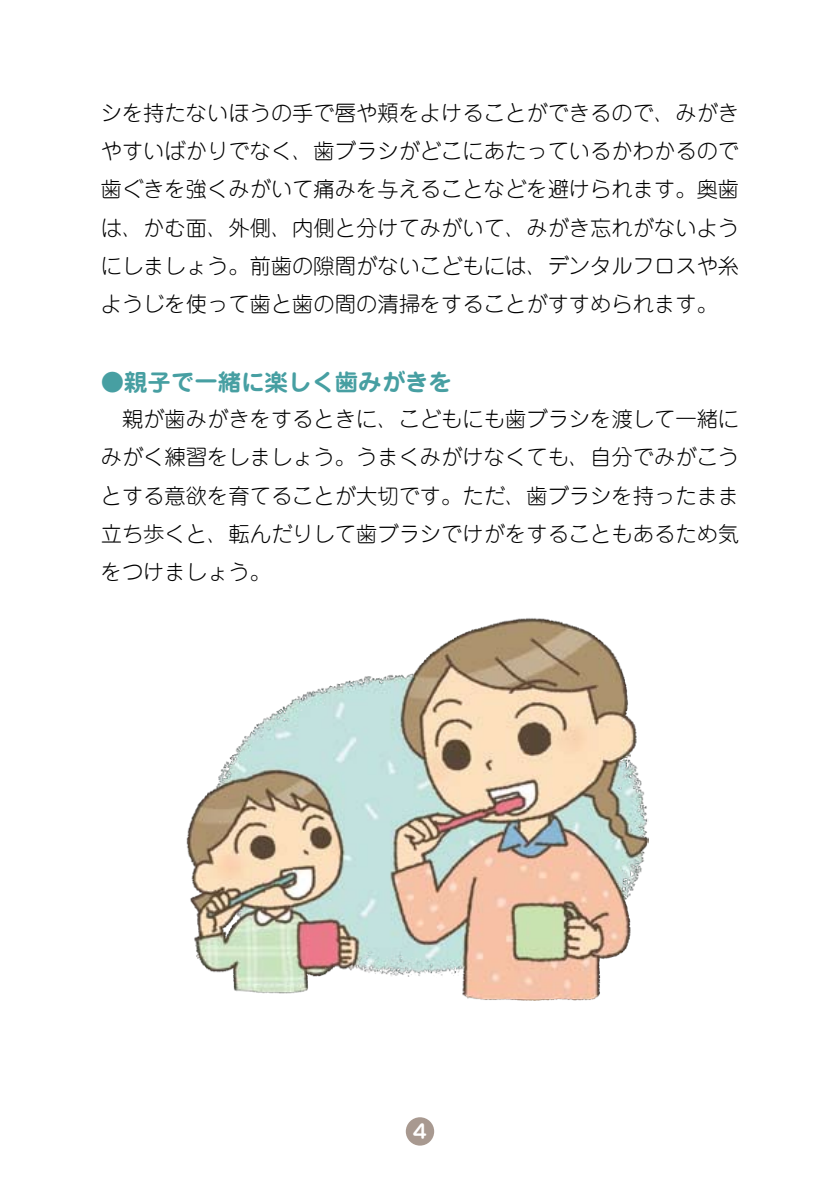
<style>
.page{position:relative;width:840px;height:1191px;background:#fff}
.page>*{position:absolute;margin:0;border:0;box-sizing:border-box;transform-origin:0 0}
.t1{font:700 23.4px "Jun 501 Pro";color:#479fa2}
.t2{font:300 21.2px/38.2px "Jun 101 Pro";color:#000;text-align:justify}
.t3{font:18.4px "UD Marugo Large Pro B";color:#fff}
</style>
<div class="page">
<div style="left:405px;top:1117px;width:29px;height:28px;background:#a89990;border-radius:50%"></div>
<img style="left:186px;top:618px;width:462px;height:382px">
<p class="t2" style="left:101px;top:91px;width:639px">シを持たないほうの手で唇や頬をよけることができるので、みがきやすいばかりでなく、歯ブラシがどこにあたっているかわかるので歯ぐきを強くみがいて痛みを与えることなどを避けられます。奥歯は、かむ面、外側、内側と分けてみがいて、みがき忘れがないようにしましょう。前歯の隙間がないこどもには、デンタルフロスや糸ようじを使って歯と歯の間の清掃をすることがすすめられます。</p>
<p class="t1" style="left:101px;top:363px;width:352px">●親子で一緒に楽しく歯みがきを</p>
<p class="t2" style="left:101px;top:397px;width:639px">　親が歯みがきをするときに、こどもにも歯ブラシを渡して一緒にみがく練習をしましょう。うまくみがけなくても、自分でみがこうとする意欲を育てることが大切です。ただ、歯ブラシを持ったまま立ち歩くと、転んだりして歯ブラシでけがをすることもあるため気をつけましょう。</p>
<p class="t3" style="left:413px;top:1115px;width:15px">4</p>
</div>
